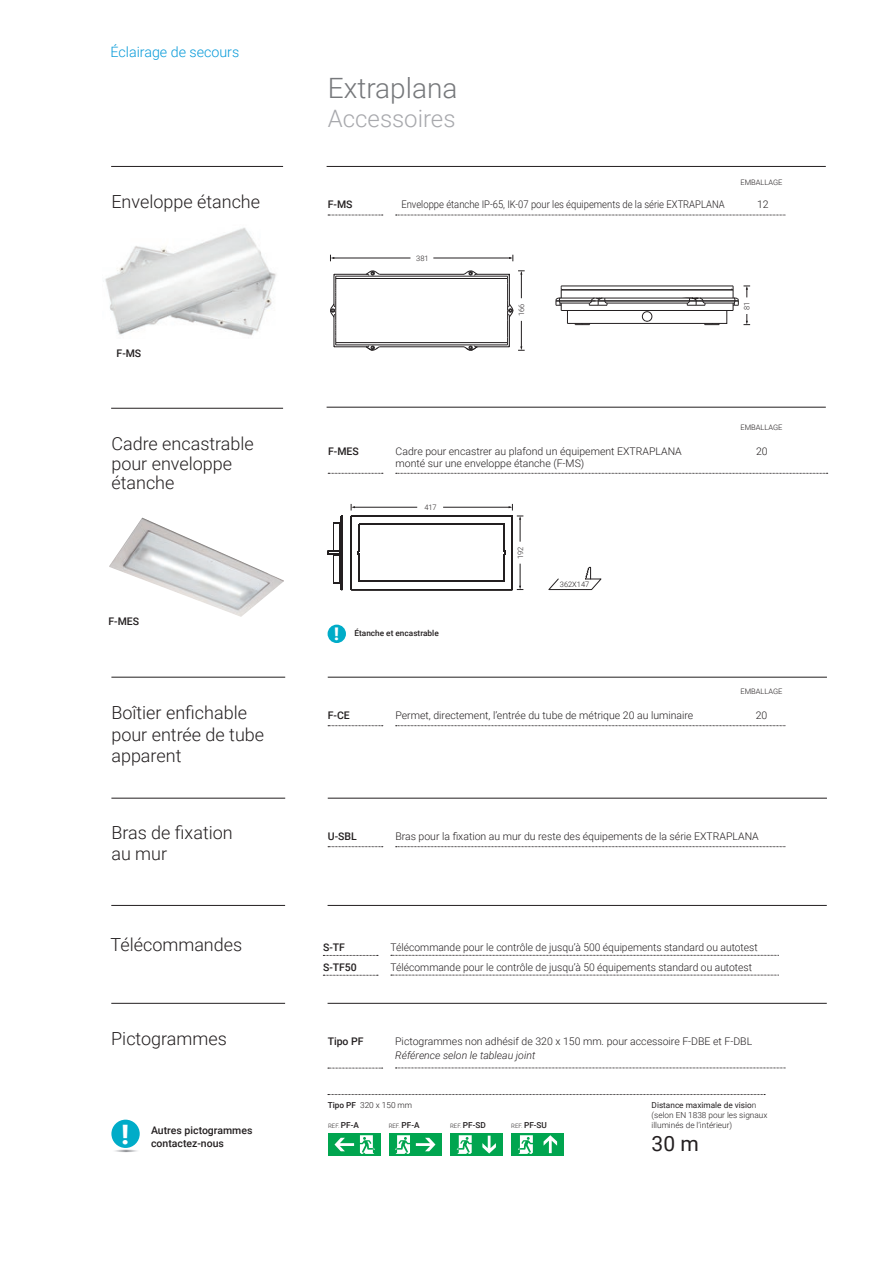
<style>
.page{position:relative;width:893px;height:1263px;background:#fff}
.page>*{position:absolute;margin:0;border:0;box-sizing:border-box;transform-origin:0 0}
.t1{font:300 28.05px "Roboto";color:#76787b}
.TEXTO_CON_VIÑETAS{font:900 26.7px "Roboto";color:#fff}
.t2{font:300 24px "Roboto";color:#a8a9ad}
.TAB_ACCESORIOS_OKIS{font:21px "Roboto";color:#231f20}
.t3{font:300 18px/19.5px "Roboto";color:#231f20}
.TEXTO_CON_VIÑETAS-2{font:900 17.4px "Roboto";color:#fff}
.t4{font:300 14.25px "Roboto";color:#069ad9}
.t5{font:300 10.5px "Roboto";color:#231f20}
.TEXTO_CON_VIÑETAS-3{font:500 10.5px "Roboto";color:#231f20}
.t6{font:300 10.5px "Roboto";color:#231f20;scale:.9 1}
.t7{font:italic 300 10.5px "Roboto";color:#231f20}
.TAB_ACCESORIOS_OKIS-2{font:300 8.25px/10.1px "Roboto";color:#231f20}
.t8{font:500 8.25px "Roboto";color:#231f20}
.t9{font:300 7.5px "Roboto";color:#231f20}
.t10{font:300 6px "Roboto";color:#231f20}
.s1{font-weight:500}
.s2{font-weight:500;font-size:8.25px}
.s3{font-weight:300;font-size:6px}
.s4{font-weight:400}
</style>
<div class="page">
<hr style="left:327px;top:166px;width:499px;height:1px;background:#231f20">
<hr style="left:327px;top:407px;width:499px;height:1px;background:#231f20">
<hr style="left:111px;top:166px;width:172px;height:1px;background:#231f20">
<hr style="left:111px;top:408px;width:172px;height:1px;background:#231f20">
<svg style="left:328px;top:215px;width:55px;height:1px"></svg>
<svg style="left:328px;top:725px;width:55px;height:1px"></svg>
<svg style="left:396px;top:215px;width:390px;height:1px"></svg>
<svg style="left:396px;top:725px;width:390px;height:1px"></svg>
<hr style="left:111px;top:677px;width:174px;height:1px;background:#231f20">
<hr style="left:328px;top:677px;width:499px;height:1px;background:#231f20">
<svg style="left:328px;top:846px;width:55px;height:1px"></svg>
<svg style="left:396px;top:846px;width:390px;height:1px"></svg>
<hr style="left:111px;top:798px;width:174px;height:1px;background:#231f20">
<hr style="left:328px;top:798px;width:499px;height:1px;background:#231f20">
<svg style="left:548px;top:567px;width:54px;height:23px"></svg>
<img style="left:109px;top:518px;width:175px;height:99px">
<svg style="left:555px;top:286px;width:195px;height:39px"></svg>
<hr style="left:336px;top:345px;width:172px;height:1px;background:#231f20">
<hr style="left:379px;top:347px;width:85px;height:1px;background:#231f20">
<hr style="left:379px;top:274px;width:85px;height:1px;background:#231f20">
<hr style="left:336px;top:342px;width:172px;height:1px;background:#231f20">
<hr style="left:336px;top:278px;width:172px;height:1px;background:#231f20">
<hr style="left:336px;top:276px;width:172px;height:1px;background:#231f20">
<svg style="left:330px;top:270px;width:50px;height:81px"></svg>
<svg style="left:463px;top:270px;width:62px;height:81px"></svg>
<svg style="left:509px;top:255px;width:5px;height:6px"></svg>
<hr style="left:433px;top:258px;width:78px;height:1px;background:#231f20">
<hr style="left:333px;top:258px;width:77px;height:1px;background:#231f20">
<svg style="left:327px;top:515px;width:16px;height:75px"></svg>
<hr style="left:512px;top:516px;width:1px;height:73px;background:#231f20">
<hr style="left:351px;top:516px;width:1px;height:73px;background:#231f20">
<hr style="left:351px;top:516px;width:161px;height:1px;background:#231f20">
<hr style="left:351px;top:589px;width:161px;height:1px;background:#231f20">
<hr style="left:359px;top:524px;width:145px;height:1px;background:#231f20">
<hr style="left:359px;top:581px;width:145px;height:1px;background:#231f20">
<svg style="left:358px;top:524px;width:2px;height:57px"></svg>
<svg style="left:504px;top:524px;width:2px;height:57px"></svg>
<svg style="left:517px;top:516px;width:6px;height:26px"></svg>
<svg style="left:517px;top:564px;width:6px;height:26px"></svg>
<svg style="left:509px;top:504px;width:4px;height:6px"></svg>
<hr style="left:443px;top:507px;width:68px;height:1px;background:#231f20">
<hr style="left:353px;top:507px;width:64px;height:1px;background:#231f20">
<div style="left:518px;top:299px;width:6px;height:21px;background:#fff"></div>
<div style="left:744px;top:298px;width:6px;height:15px;background:#fff"></div>
<div style="left:328px;top:625px;width:18px;height:18px;background:#00acc8;border-radius:50%"></div>
<hr style="left:111px;top:905px;width:174px;height:1px;background:#231f20">
<hr style="left:328px;top:905px;width:499px;height:1px;background:#231f20">
<hr style="left:111px;top:1003px;width:174px;height:1px;background:#231f20">
<hr style="left:328px;top:1003px;width:499px;height:1px;background:#231f20">
<svg style="left:328px;top:473px;width:55px;height:1px"></svg>
<svg style="left:396px;top:473px;width:432px;height:1px"></svg>
<svg style="left:328px;top:1068px;width:55px;height:1px"></svg>
<svg style="left:395px;top:1068px;width:391px;height:1px"></svg>
<div style="left:328px;top:1133px;width:53px;height:23px;background:#00a54f"></div>
<svg style="left:334px;top:1138px;width:20px;height:13px"></svg>
<svg style="left:360px;top:1135px;width:15px;height:19px"></svg>
<div style="left:389px;top:1133px;width:53px;height:23px;background:#00a54f"></div>
<svg style="left:416px;top:1138px;width:19px;height:13px"></svg>
<svg style="left:395px;top:1135px;width:15px;height:19px"></svg>
<div style="left:450px;top:1133px;width:53px;height:23px;background:#00a54f"></div>
<svg style="left:482px;top:1135px;width:14px;height:18px"></svg>
<svg style="left:457px;top:1135px;width:15px;height:19px"></svg>
<div style="left:511px;top:1133px;width:53px;height:23px;background:#00a54f"></div>
<svg style="left:544px;top:1135px;width:13px;height:18px"></svg>
<svg style="left:518px;top:1135px;width:15px;height:19px"></svg>
<svg style="left:328px;top:1094px;width:437px;height:1px"></svg>
<div style="left:111px;top:1120px;width:29px;height:28px;background:#00acc8;border-radius:50%"></div>
<svg style="left:115px;top:1150px;width:22px;height:2px"></svg>
<img style="left:105px;top:227px;width:171px;height:109px">
<svg style="left:323px;top:955px;width:55px;height:1px"></svg>
<svg style="left:391px;top:955px;width:388px;height:1px"></svg>
<svg style="left:323px;top:975px;width:55px;height:1px"></svg>
<svg style="left:391px;top:975px;width:388px;height:1px"></svg>
<h3 class="t4" style="left:111px;top:42px;width:130px">Éclairage de secours</h3>
<p class="t3" style="left:111px;top:191px;width:150px">Enveloppe étanche</p>
<p class="TEXTO_CON_VIÑETAS-3" style="left:117px;top:346px;width:26px">F-MS</p>
<p class="t3" style="left:111px;top:433px;width:144px">Cadre encastrable pour enveloppe</p>
<p class="t3" style="left:111px;top:472px;width:65px">étanche</p>
<p class="TEXTO_CON_VIÑETAS-3" style="left:108px;top:613px;width:32px">F-MES</p>
<p class="t3" style="left:111px;top:702px;width:137px">Boîtier enfichable</p>
<p class="t3" style="left:111px;top:723px;width:154px;line-height:21.6px">pour entrée de tube apparent</p>
<p class="t1" style="left:328px;top:68px;width:131px">Extraplana</p>
<p class="t2" style="left:328px;top:102px;width:129px">Accessoires</p>
<p class="t9" style="left:740px;top:177px;width:44px">EMBALLAGE</p>
<p class="TEXTO_CON_VIÑETAS-3" style="left:328px;top:197px;width:26px">F-MS</p>
<p class="t6" style="left:401px;top:197px;width:361px">Enveloppe étanche IP-65, IK-07 pour les équipements de la série EXTRAPLANA</p>
<p class="t5" style="left:757px;top:197px;width:13px">12</p>
<p class="t9" style="left:416px;top:253px;width:14px">381</p>
<p class="t9" style="left:516px;top:316px;width:14px;rotate:-90deg">166</p>
<p class="t9" style="left:742px;top:310px;width:10px;rotate:-90deg">81</p>
<p class="t9" style="left:740px;top:422px;width:44px">EMBALLAGE</p>
<p class="TEXTO_CON_VIÑETAS-3" style="left:328px;top:444px;width:32px">F-MES</p>
<p class="t5" style="left:396px;top:444px;width:288px">Cadre pour encastrer au plafond un équipement EXTRAPLANA</p>
<p class="t5" style="left:756px;top:444px;width:13px">20</p>
<p class="t5" style="left:396px;top:456px;width:190px">monté sur une enveloppe étanche (F-MS)</p>
<p class="t9" style="left:424px;top:502px;width:14px">417</p>
<p class="TEXTO_CON_VIÑETAS-2" style="left:334px;top:622px;width:6px">!</p>
<p class="t8" style="left:354px;top:627px;width:86px">Étanche et encastrable</p>
<p class="t9" style="left:515px;top:559px;width:14px;rotate:-90deg">192</p>
<p class="t9" style="left:560px;top:579px;width:31px">362X147</p>
<p class="t9" style="left:740px;top:686px;width:44px">EMBALLAGE</p>
<p class="TEXTO_CON_VIÑETAS-3" style="left:328px;top:708px;width:23px">F-CE</p>
<p class="t5" style="left:395px;top:708px;width:300px">Permet, directement, l’entrée du tube de métrique 20 au luminaire</p>
<p class="t5" style="left:756px;top:708px;width:13px">20</p>
<p class="t3" style="left:111px;top:822px;width:123px">Bras de fixation</p>
<p class="TEXTO_CON_VIÑETAS-3" style="left:328px;top:829px;width:30px">U-SBL</p>
<p class="t5" style="left:395px;top:829px;width:365px">Bras pour la fixation au mur du reste des équipements de la série EXTRAPLANA</p>
<p class="t3" style="left:111px;top:843px;width:57px">au mur</p>
<p class="t3" style="left:111px;top:934px;width:133px">Télécommandes</p>
<p class="TEXTO_CON_VIÑETAS-3" style="left:323px;top:940px;width:23px">S-TF</p>
<p class="t5" style="left:391px;top:940px;width:369px">Télécommande pour le contrôle de jusqu’à 500 équipements standard ou autotest</p>
<p class="TEXTO_CON_VIÑETAS-3" style="left:323px;top:960px;width:35px">S-TF50</p>
<p class="t5" style="left:391px;top:960px;width:363px">Télécommande pour le contrôle de jusqu’à 50 équipements standard ou autotest</p>
<p class="t3" style="left:111px;top:1028px;width:117px">Pictogrammes</p>
<p class="TEXTO_CON_VIÑETAS" style="left:121px;top:1115px;width:9px">!</p>
<p class="TEXTO_CON_VIÑETAS-3" style="left:151px;top:1123px;width:103px">Autres pictogrammes</p>
<p class="TEXTO_CON_VIÑETAS-3" style="left:151px;top:1136px;width:74px">contactez-nous</p>
<p class="TEXTO_CON_VIÑETAS-3" style="left:328px;top:1034px;width:38px">Tipo PF</p>
<p class="t5" style="left:395px;top:1034px;width:359px">Pictogrammes non adhésif de 320 x 150 mm. pour accessoire F-DBE et F-DBL</p>
<p class="t7" style="left:395px;top:1048px;width:142px">Référence selon le tableau joint</p>
<p class="TAB_ACCESORIOS_OKIS-2" style="left:328px;top:1099px;width:86px"><span class="s1">Tipo PF</span> 320 x 150 mm</p>
<p class="t10" style="left:328px;top:1122px;width:32px">REF. <span class="s2">PF-A</span></p>
<p class="t10" style="left:389px;top:1122px;width:32px">REF. <span class="s2">PF-A</span></p>
<p class="t8" style="left:450px;top:1119px;width:37px"><span class="s3">REF.</span> PF-SD</p>
<p class="t8" style="left:511px;top:1119px;width:37px"><span class="s3">REF.</span> PF-SU</p>
<p class="TAB_ACCESORIOS_OKIS-2" style="left:652px;top:1099px;width:117px"><span class="s4">Distance maximale de visio</span>n (selon EN 1838 pour les signaux illuminés de l’intérieur)</p>
<p class="TAB_ACCESORIOS_OKIS" style="left:652px;top:1129px;width:49px">30 m</p>
</div>
